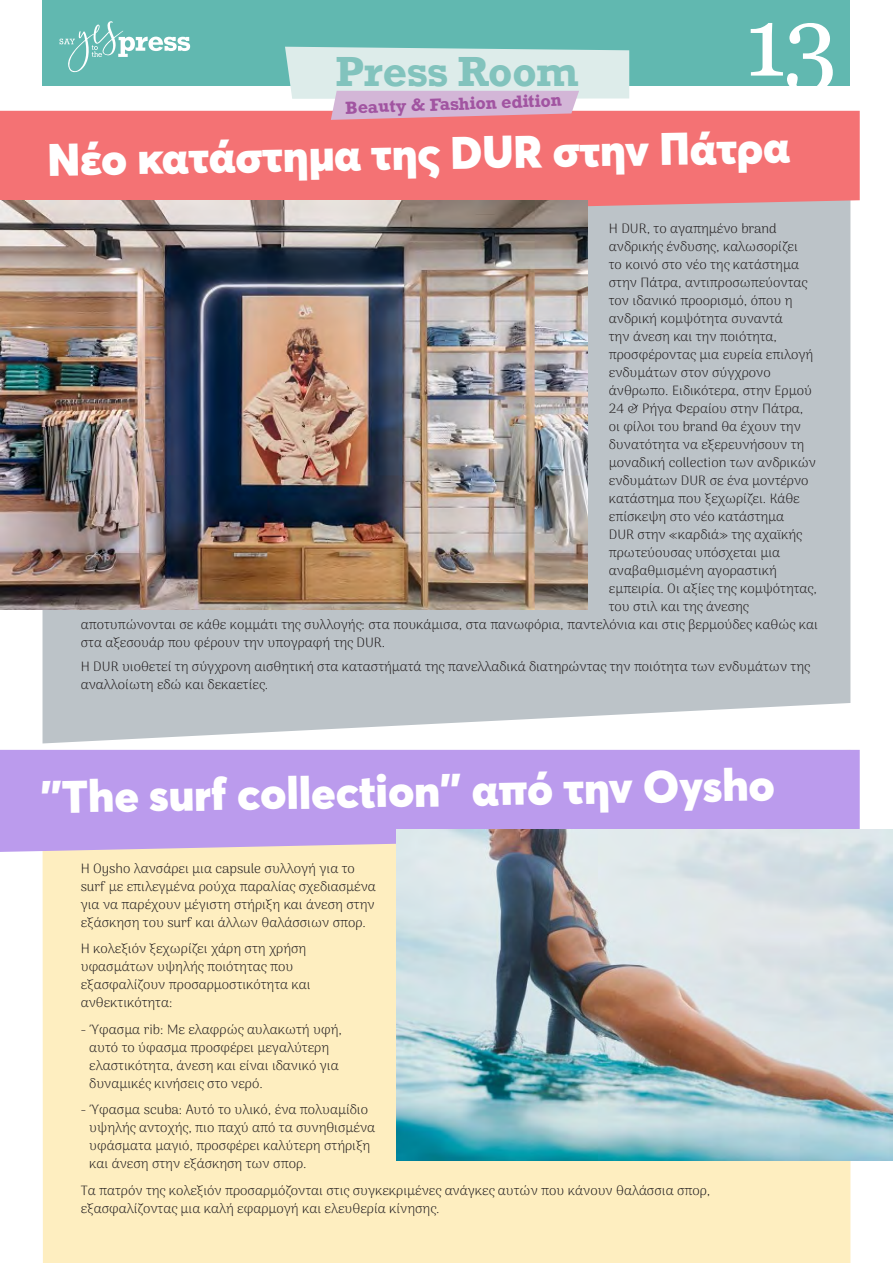
<style>
.page{position:relative;width:893px;height:1263px;background:#fff}
.page>*{position:absolute;margin:0;border:0;box-sizing:border-box;transform-origin:0 0}
.t1{font:97.5px "Georgia";color:#fff}
.t2{font:900 45px "Averta";color:#fff}
.t3{font:700 39.6px "Rockwell";color:#82c3bd}
.t4{font:700 16.65px "Rockwell";color:#a154a1}
.t5{font:100 13.5px/18px "Arima";color:#231f20}
</style>
<div class="page">
<div style="left:43px;top:0;width:807px;height:85px;background:#61b8b0"></div>
<svg style="left:60px;top:21px;width:130px;height:51px"></svg>
<div style="left:43px;top:852px;width:807px;height:411px;background:#feeec0"></div>
<svg style="left:43px;top:219px;width:807px;height:524px;background:#c1c7cc"></svg>
<div style="left:0;top:111px;width:860px;height:108px;background:#f47274"></div>
<div style="left:0;top:750px;width:860px;height:102px;background:#bb9bed"></div>
<svg style="left:285px;top:47px;width:344px;height:73px;background:#dad5dc"></svg>
<img style="left:0;top:200px;width:588px;height:410px">
<img style="left:397px;top:829px;width:496px;height:331px">
<h3 class="t3" style="left:335px;top:46px;width:245px">Press Room</h3>
<p class="t4" style="left:345px;top:97px;width:218px;rotate:-2deg">Beauty &amp; Fashion edition</p>
<h1 class="t1" style="left:744px;top:-29px;width:95px">13</h1>
<h2 class="t2" style="left:47px;top:131px;width:744px;rotate:-1deg">Νέο κατάστημα της DUR στην Πάτρα</h2>
<p class="t5" style="left:609px;top:220px;width:169px">Η DUR, το αγαπημένο brand</p>
<p class="t5" style="left:609px;top:238px;width:190px">ανδρικής ένδυσης, καλωσορίζει</p>
<p class="t5" style="left:609px;top:256px;width:192px">το κοινό στο νέο της κατάστημα</p>
<p class="t5" style="left:609px;top:274px;width:200px">στην Πάτρα, αντιπροσωπεύοντας</p>
<p class="t5" style="left:609px;top:292px;width:185px">τον ιδανικό προορισμό, όπου η</p>
<p class="t5" style="left:609px;top:310px;width:175px">ανδρική κομψότητα συναντά</p>
<p class="t5" style="left:609px;top:328px;width:170px">την άνεση και την ποιότητα,</p>
<p class="t5" style="left:609px;top:346px;width:206px">προσφέροντας μια ευρεία επιλογή</p>
<p class="t5" style="left:609px;top:364px;width:163px">ενδυμάτων στον σύγχρονο</p>
<p class="t5" style="left:609px;top:382px;width:205px">άνθρωπο. Ειδικότερα, στην Ερμού</p>
<p class="t5" style="left:609px;top:400px;width:196px">24 &amp; Ρήγα Φεραίου στην Πάτρα,</p>
<p class="t5" style="left:609px;top:418px;width:194px">οι φίλοι του brand θα έχουν την</p>
<p class="t5" style="left:609px;top:436px;width:197px">δυνατότητα να εξερευνήσουν τη</p>
<p class="t5" style="left:609px;top:454px;width:209px">μοναδική collection των ανδρικών</p>
<p class="t5" style="left:609px;top:472px;width:201px">ενδυμάτων DUR σε ένα μοντέρνο</p>
<p class="t5" style="left:609px;top:490px;width:192px">κατάστημα που ξεχωρίζει. Κάθε</p>
<p class="t5" style="left:609px;top:508px;width:177px">επίσκεψη στο νέο κατάστημα</p>
<p class="t5" style="left:609px;top:526px;width:195px">DUR στην «καρδιά» της αχαϊκής</p>
<p class="t5" style="left:609px;top:544px;width:173px">πρωτεύουσας υπόσχεται μια</p>
<p class="t5" style="left:609px;top:562px;width:170px">αναβαθμισμένη αγοραστική</p>
<p class="t5" style="left:609px;top:580px;width:210px">εμπειρία. Οι αξίες της κομψότητας,</p>
<p class="t5" style="left:609px;top:598px;width:141px">του στιλ και της άνεσης</p>
<p class="t5" style="left:81px;top:616px;width:738px">αποτυπώνονται σε κάθε κομμάτι της συλλογής: στα πουκάμισα, στα πανωφόρια, παντελόνια και στις βερμούδες καθώς και</p>
<p class="t5" style="left:81px;top:634px;width:306px">στα αξεσουάρ που φέρουν την υπογραφή της DUR.</p>
<p class="t5" style="left:81px;top:657px;width:731px">Η DUR υιοθετεί τη σύγχρονη αισθητική στα καταστήματά της πανελλαδικά διατηρώντας την ποιότητα των ενδυμάτων της αναλλοίωτη εδώ και δεκαετίες.</p>
<h2 class="t2" style="left:40px;top:768px;width:736px;rotate:-1deg">"The surf collection" από την Oysho</h2>
<p class="t5" style="left:81px;top:859px;width:297px">Η Oysho λανσάρει μια capsule συλλογή για το surf με επιλεγμένα ρούχα παραλίας σχεδιασμένα για να παρέχουν μέγιστη στήριξη και άνεση στην εξάσκηση του surf και άλλων θαλάσσιων σπορ.</p>
<p class="t5" style="left:81px;top:940px;width:231px">Η κολεξιόν ξεχωρίζει χάρη στη χρήση υφασμάτων υψηλής ποιότητας που εξασφαλίζουν προσαρμοστικότητα και ανθεκτικότητα:</p>
<p class="t5" style="left:89px;top:1020px;width:254px;text-indent:-9px">- Ύφασμα rib: Με ελαφρώς αυλακωτή υφή, αυτό το ύφασμα προσφέρει μεγαλύτερη ελαστικότητα, άνεση και είναι ιδανικό για δυναμικές κινήσεις στο νερό.</p>
<p class="t5" style="left:89px;top:1100px;width:287px;text-indent:-9px">- Ύφασμα scuba: Αυτό το υλικό, ένα πολυαμίδιο υψηλής αντοχής, πιο παχύ από τα συνηθισμένα υφάσματα μαγιό, προσφέρει καλύτερη στήριξη και άνεση στην εξάσκηση των σπορ.</p>
<p class="t5" style="left:81px;top:1181px;width:631px">Τα πατρόν της κολεξιόν προσαρμόζονται στις συγκεκριμένες ανάγκες αυτών που κάνουν θαλάσσια σπορ, εξασφαλίζοντας μια καλή εφαρμογή και ελευθερία κίνησης.</p>
</div>
